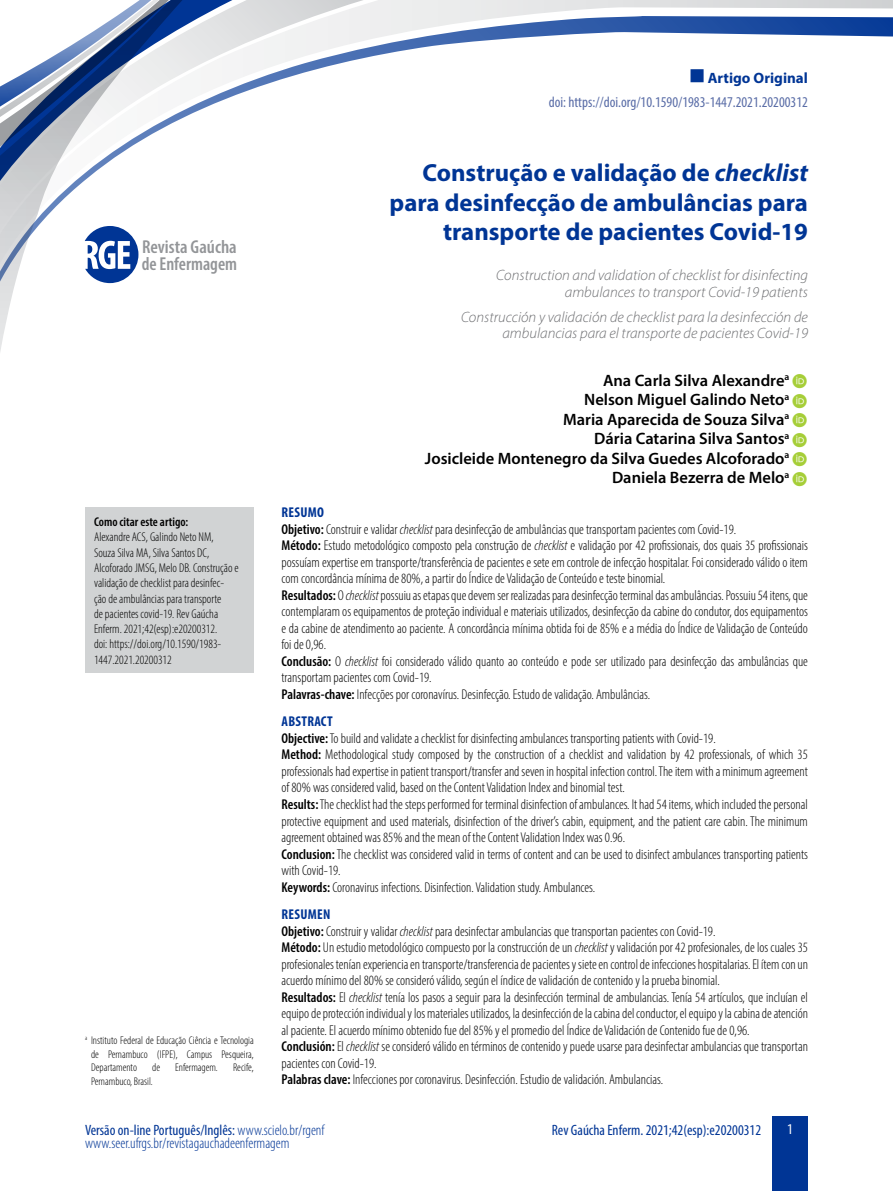
<style>
.page{position:relative;width:893px;height:1191px;background:#fff}
.page>*{position:absolute;margin:0;border:0;box-sizing:border-box;transform-origin:0 0}
.t1{font:700 24.75px/29.7px "Myriad Pro";color:#003595;text-align:right}
.t2{font:600 condensed 18.75px/16.6px "Myriad Pro";color:#939598}
.t3{font:600 16.5px/19.5px "Myriad Pro";color:#000;text-align:right}
.t4{font:italic 300 15px/16.5px "Myriad Pro";color:#6d6e71;text-align:right}
.t5{font:condensed 15px "Myriad Pro";color:#003595}
.t6{font:condensed 15px "Myriad Pro";color:#5a6da7}
.t7{font:300 condensed 15px "Myriad Pro";color:#003595}
.t8{font:700 15px "Myriad Pro";color:#003595}
.t9{font:condensed 15px "Myriad Pro";color:#fff}
.t10{font:300 condensed 14.25px/16.5px "Myriad Pro";color:#000}
.t11{font:300 condensed 12.75px/15.3px "Myriad Pro";color:#000}
.t12{font:600 condensed 12.75px "Myriad Pro";color:#000}
.t13{font:300 condensed 11.25px/13.5px "Myriad Pro";color:#000;text-align:justify}
.s1{font-style:italic}
.s2{font-weight:700;color:#003595}
.s3{font-weight:600}
.s4{font-weight:300}
</style>
<div class="page">
<svg style="left:202px;top:0;width:691px;height:109px"></svg>
<svg style="left:0;top:0;width:202px;height:352px"></svg>
<div style="left:772px;top:1116px;width:36px;height:75px;background:#003595"></div>
<svg style="left:85px;top:226px;width:53px;height:57px"></svg>
<div style="left:85px;top:507px;width:169px;height:166px;background:#d1d3d4"></div>
<svg style="left:691px;top:69px;width:13px;height:14px"></svg>
<p class="t8" style="left:708px;top:68px;width:102px">Artigo Original</p>
<h2 class="t2" style="left:142px;top:238px;width:97px">Revista Gaúcha de Enfermagem</h2>
<p class="t12" style="left:94px;top:514px;width:96px">Como citar este artigo:</p>
<p class="t11" style="left:94px;top:529px;width:146px">Alexandre ACS, Galindo Neto NM,<br>Souza Silva MA, Silva Santos DC, Alcoforado JMSG, Melo DB. Construção e validação de checklist para desinfec&shy;ção de ambulâncias para transporte<br>de pacientes covid-19. Rev Gaúcha Enferm. 2021;42(esp):e20200312.<br>doi: https://doi.org/10.1590/1983- 1447.2021.20200312</p>
<p class="t13" style="left:91px;top:1033px;width:164px;text-indent:-6px"><sup>a</sup> Instituto Federal de Educação Ciência e Tecnologia de Pernambuco (IFPE), Campus Pesqueira, Departamento</p>
<p class="t13" style="left:152px;top:1060px;width:9px">de</p>
<p class="t13" style="left:175px;top:1060px;width:44px">Enfermagem.</p>
<p class="t13" style="left:233px;top:1060px;width:22px">Recife,</p>
<p class="t13" style="left:91px;top:1074px;width:63px">Pernambuco, Brasil.</p>
<p class="t6" style="left:549px;top:93px;width:261px">doi: https://doi.org/10.1590/1983-1447.2021.20200312</p>
<h1 class="t1" style="left:390px;top:157px;width:420px">Construção e validação de <span class="s1">checklist </span>para desinfecção de ambulâncias para transporte de pacientes Covid-19</h1>
<p class="t4" style="left:496px;top:267px;width:313px">Construction and validation of checklist for disinfecting ambulances to transport Covid-19 patients</p>
<p class="t4" style="left:461px;top:308px;width:348px">Construcción y validación de checklist para la desinfección de ambulancias para el transporte de pacientes Covid-19</p>
<p class="t3" style="left:425px;top:370px;width:366px">Ana Carla Silva Alexandre<sup>a<br></sup>Nelson Miguel Galindo Neto<sup>a<br></sup>Maria Aparecida de Souza Silva<sup>a<br></sup>Dária Catarina Silva Santos<sup>a<br></sup>Josicleide Montenegro da Silva Guedes Alcoforado<sup>a<br></sup>Daniela Bezerra de Melo<sup>a</sup></p>
<p class="t10" style="left:281px;top:504px;width:528px"><span class="s2">RESUMO<br></span><span class="s3">Objetivo:</span> Construir e validar <span class="s1">checklist</span> para desinfecção de ambulâncias que transportam pacientes com Covid-19.<br><span class="s3">Método:</span> Estudo metodológico composto pela construção de <span class="s1">checklist</span> e validação por 42 profissionais, dos quais 35 profissionais possuíam expertise em transporte/transferência de pacientes e sete em controle de infecção hospitalar. Foi considerado válido o item com concordância mínima de 80%, a partir do Índice de Validação de Conteúdo e teste binomial.<br><span class="s3">Resultados:</span> O <span class="s1">checklist</span> possuiu as etapas que devem ser realizadas para desinfecção terminal das ambulâncias. Possuiu 54 itens, que contemplaram os equipamentos de proteção individual e materiais utilizados, desinfecção da cabine do condutor, dos equipamentos e da cabine de atendimento ao paciente. A concordância mínima obtida foi de 85% e a média do Índice de Validação de Conteúdo foi de 0,96.<br><span class="s3">Conclusão:</span> O <span class="s1">checklist</span> foi considerado válido quanto ao conteúdo e pode ser utilizado para desinfecção das ambulâncias que transportam pacientes com Covid-19.<br><span class="s3">Palavras-chave:</span> Infecções por coronavírus. Desinfecção. Estudo de validação. Ambulâncias.</p>
<p class="t10" style="left:281px;top:713px;width:528px"><span class="s2">ABSTRACT<br></span><span class="s3">Objective:</span> To build and validate a checklist for disinfecting ambulances transporting patients with Covid-19.<br><span class="s3">Method:</span> Methodological study composed by the construction of a checklist and validation by 42 professionals, of which 35 professionals had expertise in patient transport/transfer and seven in hospital infection control. The item with a minimum agreement of 80% was considered valid, based on the Content Validation Index and binomial test.<br><span class="s3">Results:</span> The checklist had the steps performed for terminal disinfection of ambulances. It had 54 items, which included the personal protective equipment and used materials, disinfection of the driver’s cabin, equipment, and the patient care cabin. The minimum agreement obtained was 85% and the mean of the Content Validation Index was 0.96.<br><span class="s3">Conclusion:</span> The checklist was considered valid in terms of content and can be used to disinfect ambulances transporting patients with Covid-19.<br><span class="s3">Keywords:</span> Coronavirus infections. Disinfection. Validation study. Ambulances.</p>
<p class="t10" style="left:281px;top:906px;width:528px"><span class="s2">RESUMEN<br></span><span class="s3">Objetivo:</span> Construir y validar <span class="s1">checklist</span> para desinfectar ambulancias que transportan pacientes con Covid-19.<br><span class="s3">Método:</span> Un estudio metodológico compuesto por la construcción de un <span class="s1">checklist</span> y validación por 42 profesionales, de los cuales 35 profesionales tenían experiencia en transporte/transferencia de pacientes y siete en control de infecciones hospitalarias. El ítem con un acuerdo mínimo del 80% se consideró válido, según el índice de validación de contenido y la prueba binomial.<br><span class="s3">Resultados:</span> El <span class="s1">checklist</span> tenía los pasos a seguir para la desinfección terminal de ambulancias. Tenía 54 artículos, que incluían el equipo de protección individual y los materiales utilizados, la desinfección de la cabina del conductor, el equipo y la cabina de atención al paciente. El acuerdo mínimo obtenido fue del 85% y el promedio del Índice de Validación de Contenido fue de 0,96.<br><span class="s3">Conclusión:</span> El <span class="s1">checklist</span> se consideró válido en términos de contenido y puede usarse para desinfectar ambulancias que transportan pacientes con Covid-19.<br><span class="s3">Palabras clave:</span> Infecciones por coronavirus. Desinfección. Estudio de validación. Ambulancias.</p>
<p class="t5" style="left:85px;top:1121px;width:241px">Versão on-line Português/Inglês: <span class="s4">www.scielo.br/rgenf</span></p>
<p class="t7" style="left:85px;top:1134px;width:206px">www.seer.ufrgs.br/revistagauchadeenfermagem</p>
<p class="t5" style="left:552px;top:1121px;width:211px">Rev Gaúcha Enferm. 2021;42(esp):e20200312</p>
<p class="t9" style="left:787px;top:1120px;width:7px">1</p>
</div>
